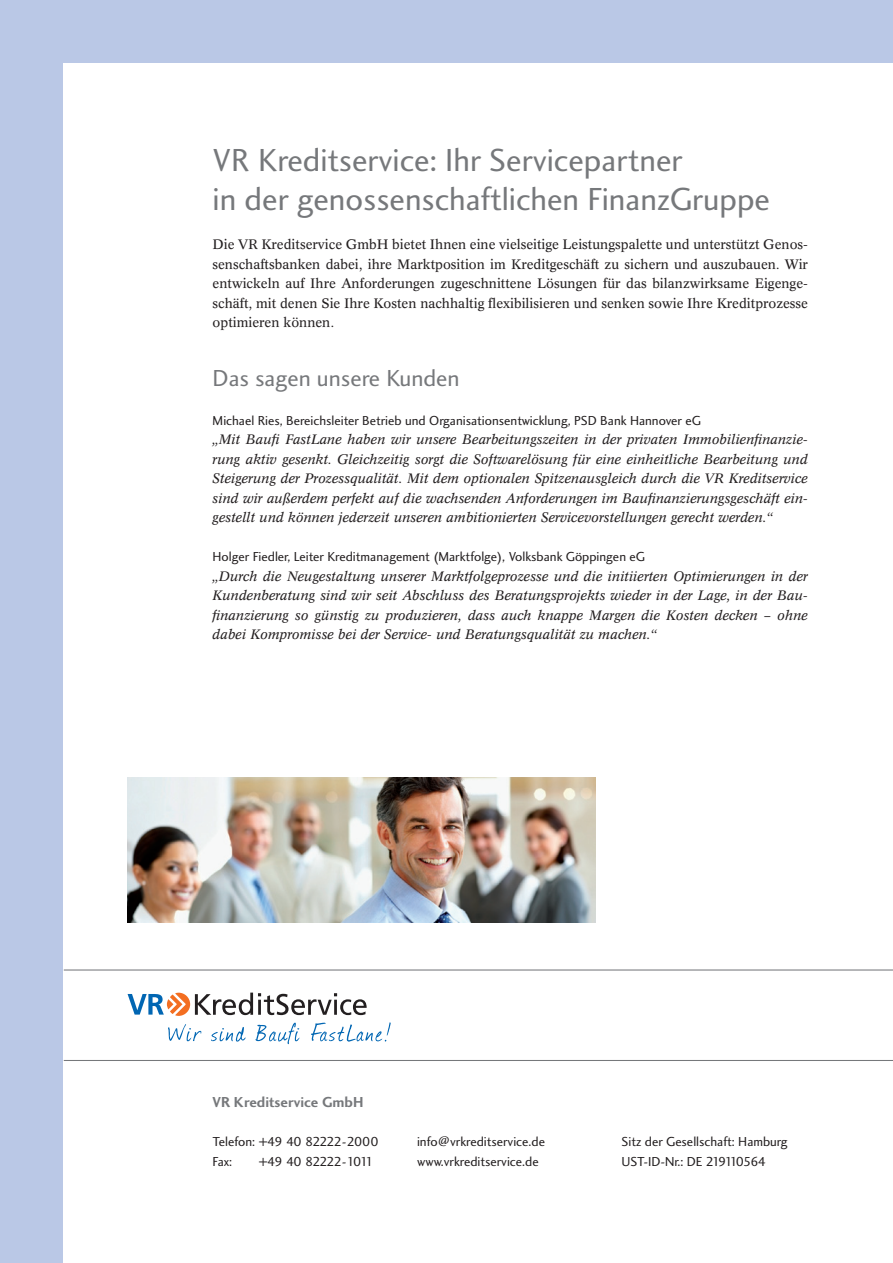
<style>
.page{position:relative;width:893px;height:1263px;background:#bac8e6}
.page>*{position:absolute;margin:0;border:0;box-sizing:border-box;transform-origin:0 0}
.t1{font:33px/39px "Charlotte Sans Book Plain";color:#76787b}
.t2{font:24px "Charlotte Sans Book Plain";color:#76787b}
.t3{font:15px "Charlotte Sans Bold Plain";color:#76787b}
.t4{font:italic 13.5px/19.5px "Mirage BSK";color:#231f20;text-align:justify}
.t5{font:13.5px/19.5px "Mirage BSK";color:#231f20;text-align:justify}
.t6{font:13.5px/19.5px "Charlotte Sans Book Plain";color:#231f20}
.t7{font:13.5px/19.5px "Charlotte Sans Book Plain";letter-spacing:-.06em;color:#231f20}
.t8{font:13.5px "Charlotte Sans Book Plain";letter-spacing:-.08em;color:#231f20}
</style>
<div class="page">
<div style="left:64px;top:64px;width:829px;height:1199px;background:#fff"></div>
<hr style="left:64px;top:969px;width:829px;height:1px;background:#76787b">
<hr style="left:64px;top:1060px;width:829px;height:1px;background:#76787b">
<svg style="left:128px;top:992px;width:239px;height:24px"></svg>
<svg style="left:168px;top:1024px;width:33px;height:17px"></svg>
<svg style="left:211px;top:1027px;width:35px;height:14px"></svg>
<svg style="left:255px;top:1023px;width:45px;height:21px"></svg>
<svg style="left:311px;top:1022px;width:80px;height:19px"></svg>
<img style="left:128px;top:777px;width:467px;height:146px">
<h1 class="t1" style="left:213px;top:141px;width:559px">VR Kreditservice: Ihr Servicepartner<br>in der genossenschaftlichen FinanzGruppe</h1>
<p class="t5" style="left:213px;top:235px;width:597px">Die VR Kreditservice GmbH bietet Ihnen eine vielseitige Leistungspalette und unterstützt Genos&shy;senschaftsbanken dabei, ihre Marktposition im Kreditgeschäft zu sichern und auszubauen. Wir entwickeln auf Ihre Anforderungen zugeschnittene Lösungen für das bilanzwirksame Eigenge&shy;schäft, mit denen Sie Ihre Kosten nachhaltig flexibilisieren und senken sowie Ihre Kreditprozesse optimieren können.</p>
<h2 class="t2" style="left:213px;top:364px;width:248px">Das sagen unsere Kunden</h2>
<p class="t6" style="left:213px;top:411px;width:490px">Michael Ries, Bereichsleiter Betrieb und Organisationsentwicklung, PSD Bank Hannover eG</p>
<p class="t4" style="left:213px;top:430px;width:597px">„Mit Baufi FastLane haben wir unsere Bearbeitungszeiten in der privaten Immobilienfinanzie&shy;rung aktiv gesenkt. Gleichzeitig sorgt die Softwarelösung für eine einheitliche Bearbeitung und Steigerung der Prozessqualität. Mit dem optionalen Spitzenausgleich durch die VR Kreditservice sind wir außerdem perfekt auf die wachsenden Anforderungen im Baufinanzierungsgeschäft ein&shy;gestellt und können jederzeit unseren ambitionierten Servicevorstellungen gerecht werden.“</p>
<p class="t6" style="left:213px;top:547px;width:434px">Holger Fiedler, Leiter Kreditmanagement (Marktfolge), Volksbank Göppingen eG</p>
<p class="t4" style="left:213px;top:566px;width:597px">„Durch die Neugestaltung unserer Marktfolgeprozesse und die initiierten Optimierungen in der Kundenberatung sind wir seit Abschluss des Beratungsprojekts wieder in der Lage, in der Bau&shy;finanzierung so günstig zu produzieren, dass auch knappe Margen die Kosten decken – ohne dabei Kompromisse bei der Service- und Beratungsqualität zu machen.“</p>
<p class="t3" style="left:213px;top:1093px;width:152px">VR Kreditservice GmbH</p>
<p class="t7" style="left:213px;top:1132px;width:168px">Telefon: +49 40 82222-2000<br>Fax:</p>
<p class="t8" style="left:259px;top:1153px;width:116px">+49 40 82222-1011</p>
<p class="t6" style="left:417px;top:1132px;width:129px">info@vrkreditservice.de www.vrkreditservice.de</p>
<p class="t6" style="left:621px;top:1132px;width:168px">Sitz der Gesellschaft: Hamburg<br>UST-ID-Nr.: DE 219110564</p>
</div>
